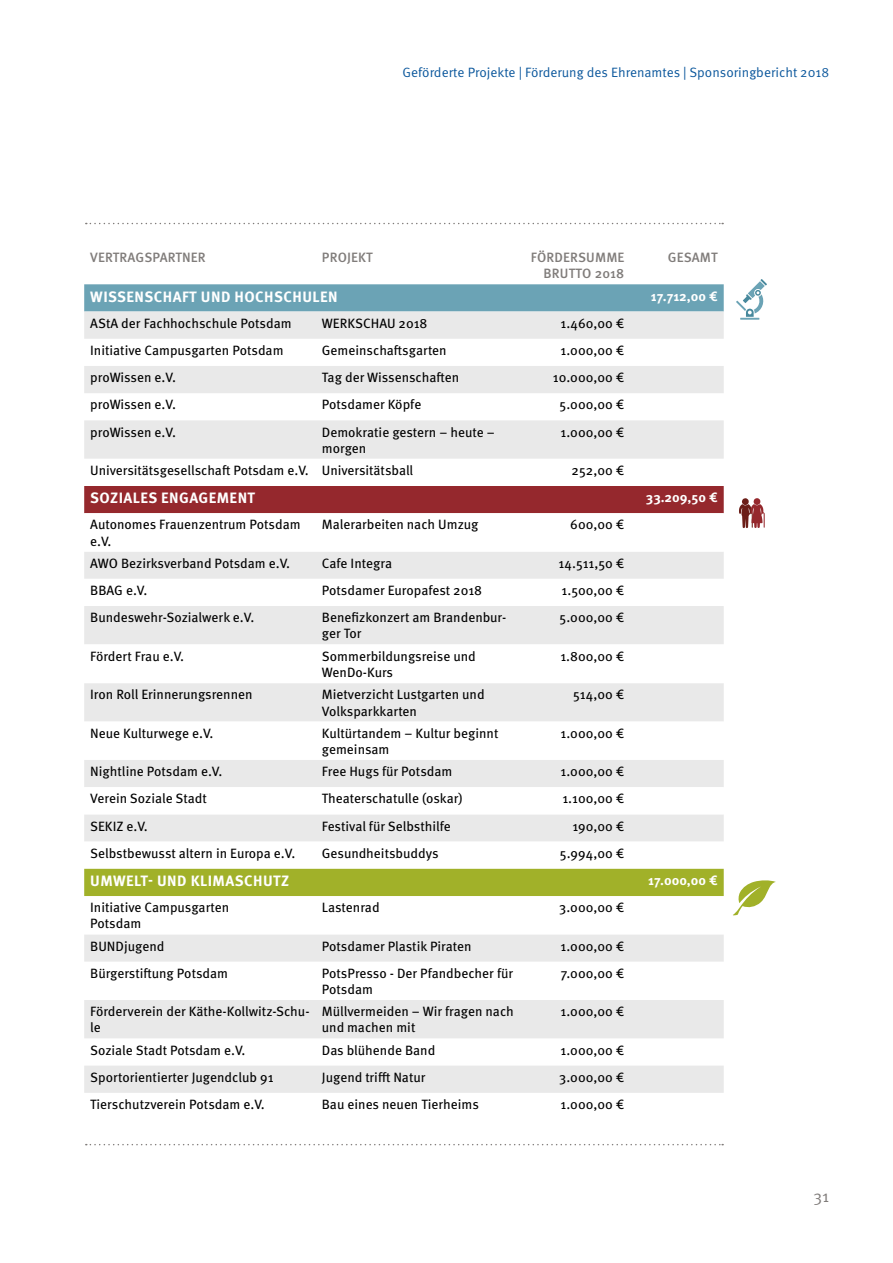
<style>
.page{position:relative;width:893px;height:1263px;background:#fff}
.page>*{position:absolute;margin:0;border:0;box-sizing:border-box;transform-origin:0 0}
.t1{font:16.5px "Meta OT Norm";color:#807c7a}
.t2{font:700 15px "Meta OT";letter-spacing:.03em;color:#fff}
.t3{font:13.5px/16.2px "Meta OT";color:#000}
.t4{font:13.5px "Meta OT Norm";color:#0b579c}
.t5{font:500 13.5px/16.2px "Meta OT";letter-spacing:.01em;color:#807c7a;text-align:right}
.t6{font:700 13.5px "Meta OT";color:#fff}
</style>
<div class="page">
<div style="left:84px;top:284px;width:640px;height:27px;background:#6ba3b5"></div>
<svg style="left:84px;top:311px;width:640px;height:782px;fill:#e9e9e9"></svg>
<svg style="left:84px;top:459px;width:640px;height:475px"></svg>
<div style="left:84px;top:486px;width:640px;height:27px;background:#95282d"></div>
<svg style="left:84px;top:513px;width:640px;height:356px"></svg>
<div style="left:84px;top:869px;width:640px;height:27px;background:#a1b129"></div>
<svg style="left:739px;top:498px;width:26px;height:30px"></svg>
<svg style="left:736px;top:279px;width:31px;height:41px"></svg>
<svg style="left:86px;top:223px;width:637px;height:1px"></svg>
<svg style="left:733px;top:880px;width:43px;height:35px"></svg>
<svg style="left:86px;top:1144px;width:637px;height:1px"></svg>
<p class="t4" style="left:403px;top:64px;width:428px">Geförderte Projekte | Förderung des Ehrenamtes | Sponsoringbericht 2018</p>
<p class="t5" style="left:90px;top:249px;width:117px">VERTRAGSPARTNER</p>
<p class="t5" style="left:322px;top:249px;width:52px">PROJEKT</p>
<p class="t5" style="left:531px;top:249px;width:95px">FÖRDERSUMME<br>BRUTTO 2018</p>
<p class="t5" style="left:668px;top:249px;width:51px">GESAMT</p>
<p class="t2" style="left:90px;top:287px;width:249px">WISSENSCHAFT UND HOCHSCHULEN</p>
<p class="t6" style="left:651px;top:287px;width:68px">17.712,00 €</p>
<p class="t3" style="left:90px;top:315px;width:203px">AStA der Fachhochschule Potsdam</p>
<p class="t3" style="left:322px;top:315px;width:107px">WERKSCHAU 2018</p>
<p class="t3" style="left:561px;top:315px;width:65px">1.460,00 €</p>
<p class="t3" style="left:90px;top:342px;width:195px">Initiative Campusgarten Potsdam</p>
<p class="t3" style="left:322px;top:342px;width:126px">Gemeinschaftsgarten</p>
<p class="t3" style="left:560px;top:342px;width:65px">1.000,00 €</p>
<p class="t3" style="left:90px;top:369px;width:87px">proWissen e.V.</p>
<p class="t3" style="left:322px;top:369px;width:139px">Tag der Wissenschaften</p>
<p class="t3" style="left:553px;top:369px;width:73px">10.000,00 €</p>
<p class="t3" style="left:90px;top:397px;width:87px">proWissen e.V.</p>
<p class="t3" style="left:322px;top:397px;width:101px">Potsdamer Köpfe</p>
<p class="t3" style="left:560px;top:397px;width:66px">5.000,00 €</p>
<p class="t3" style="left:90px;top:424px;width:87px">proWissen e.V.</p>
<p class="t3" style="left:322px;top:424px;width:175px">Demokratie gestern – heute – morgen</p>
<p class="t3" style="left:560px;top:424px;width:65px">1.000,00 €</p>
<p class="t3" style="left:90px;top:462px;width:325px">Universitätsgesellschaft Potsdam e.V. Universitätsball</p>
<p class="t3" style="left:572px;top:462px;width:54px">252,00 €</p>
<p class="t2" style="left:90px;top:489px;width:166px">SOZIALES ENGAGEMENT</p>
<p class="t6" style="left:646px;top:489px;width:73px">33.209,50 €</p>
<p class="t3" style="left:90px;top:517px;width:212px">Autonomes Frauenzentrum Potsdam e.V.</p>
<p class="t3" style="left:322px;top:517px;width:158px">Malerarbeiten nach Umzug</p>
<p class="t3" style="left:570px;top:517px;width:56px">600,00 €</p>
<p class="t3" style="left:90px;top:555px;width:201px">AWO Bezirksverband Potsdam e.V.</p>
<p class="t3" style="left:322px;top:555px;width:72px">Cafe Integra</p>
<p class="t3" style="left:559px;top:555px;width:67px">14.511,50 €</p>
<p class="t3" style="left:90px;top:582px;width:59px">BBAG e.V.</p>
<p class="t3" style="left:322px;top:582px;width:162px">Potsdamer Europafest 2018</p>
<p class="t3" style="left:562px;top:582px;width:64px">1.500,00 €</p>
<p class="t3" style="left:90px;top:610px;width:166px">Bundeswehr-Sozialwerk e.V.</p>
<p class="t3" style="left:322px;top:610px;width:186px">Benefizkonzert am Brandenbur&shy;ger Tor</p>
<p class="t3" style="left:560px;top:610px;width:66px">5.000,00 €</p>
<p class="t3" style="left:90px;top:648px;width:95px">Fördert Frau e.V.</p>
<p class="t3" style="left:322px;top:648px;width:155px">Sommerbildungsreise und<br>WenDo-Kurs</p>
<p class="t3" style="left:560px;top:648px;width:66px">1.800,00 €</p>
<p class="t3" style="left:90px;top:687px;width:164px">Iron Roll Erinnerungsrennen</p>
<p class="t3" style="left:322px;top:687px;width:164px">Mietverzicht Lustgarten und<br>Volksparkkarten</p>
<p class="t3" style="left:573px;top:687px;width:53px">514,00 €</p>
<p class="t3" style="left:90px;top:725px;width:125px">Neue Kulturwege e.V.</p>
<p class="t3" style="left:322px;top:725px;width:178px">Kultürtandem – Kultur beginnt gemeinsam</p>
<p class="t3" style="left:560px;top:725px;width:65px">1.000,00 €</p>
<p class="t3" style="left:90px;top:763px;width:134px">Nightline Potsdam e.V.</p>
<p class="t3" style="left:322px;top:763px;width:132px">Free Hugs für Potsdam</p>
<p class="t3" style="left:560px;top:763px;width:65px">1.000,00 €</p>
<p class="t3" style="left:90px;top:791px;width:118px">Verein Soziale Stadt</p>
<p class="t3" style="left:322px;top:791px;width:142px">Theaterschatulle (oskar)</p>
<p class="t3" style="left:562px;top:791px;width:63px">1.100,00 €</p>
<p class="t3" style="left:90px;top:818px;width:59px">SEKIZ e.V.</p>
<p class="t3" style="left:322px;top:818px;width:130px">Festival für Selbsthilfe</p>
<p class="t3" style="left:572px;top:818px;width:54px">190,00 €</p>
<p class="t3" style="left:90px;top:845px;width:207px">Selbstbewusst altern in Europa e.V.</p>
<p class="t3" style="left:322px;top:845px;width:118px">Gesundheitsbuddys</p>
<p class="t3" style="left:560px;top:845px;width:66px">5.994,00 €</p>
<p class="t2" style="left:90px;top:871px;width:200px">UMWELT- UND KLIMASCHUTZ</p>
<p class="t6" style="left:648px;top:872px;width:71px">17.000,00 €</p>
<p class="t3" style="left:90px;top:899px;width:141px">Initiative Campusgarten<br>Potsdam</p>
<p class="t3" style="left:322px;top:899px;width:59px">Lastenrad</p>
<p class="t3" style="left:559px;top:899px;width:67px">3.000,00 €</p>
<p class="t3" style="left:90px;top:938px;width:76px">BUNDjugend</p>
<p class="t3" style="left:322px;top:938px;width:151px">Potsdamer Plastik Piraten</p>
<p class="t3" style="left:560px;top:938px;width:65px">1.000,00 €</p>
<p class="t3" style="left:90px;top:965px;width:139px">Bürgerstiftung Potsdam</p>
<p class="t3" style="left:322px;top:965px;width:193px">PotsPresso - Der Pfandbecher für<br>Potsdam</p>
<p class="t3" style="left:561px;top:965px;width:65px">7.000,00 €</p>
<p class="t3" style="left:90px;top:1003px;width:221px">Förderverein der Käthe-Kollwitz-Schu&shy;le</p>
<p class="t3" style="left:322px;top:1003px;width:193px">Müllvermeiden – Wir fragen nach und machen mit</p>
<p class="t3" style="left:560px;top:1003px;width:65px">1.000,00 €</p>
<p class="t3" style="left:90px;top:1042px;width:157px">Soziale Stadt Potsdam e.V.</p>
<p class="t3" style="left:322px;top:1042px;width:115px">Das blühende Band</p>
<p class="t3" style="left:560px;top:1042px;width:65px">1.000,00 €</p>
<p class="t3" style="left:90px;top:1069px;width:185px">Sportorientierter Jugendclub 91</p>
<p class="t3" style="left:322px;top:1069px;width:105px">Jugend trifft Natur</p>
<p class="t3" style="left:559px;top:1069px;width:67px">3.000,00 €</p>
<p class="t3" style="left:90px;top:1096px;width:176px">Tierschutzverein Potsdam e.V.</p>
<p class="t3" style="left:322px;top:1096px;width:158px">Bau eines neuen Tierheims</p>
<p class="t3" style="left:560px;top:1096px;width:65px">1.000,00 €</p>
<p class="t1" style="left:813px;top:1186px;width:17px">31</p>
</div>
